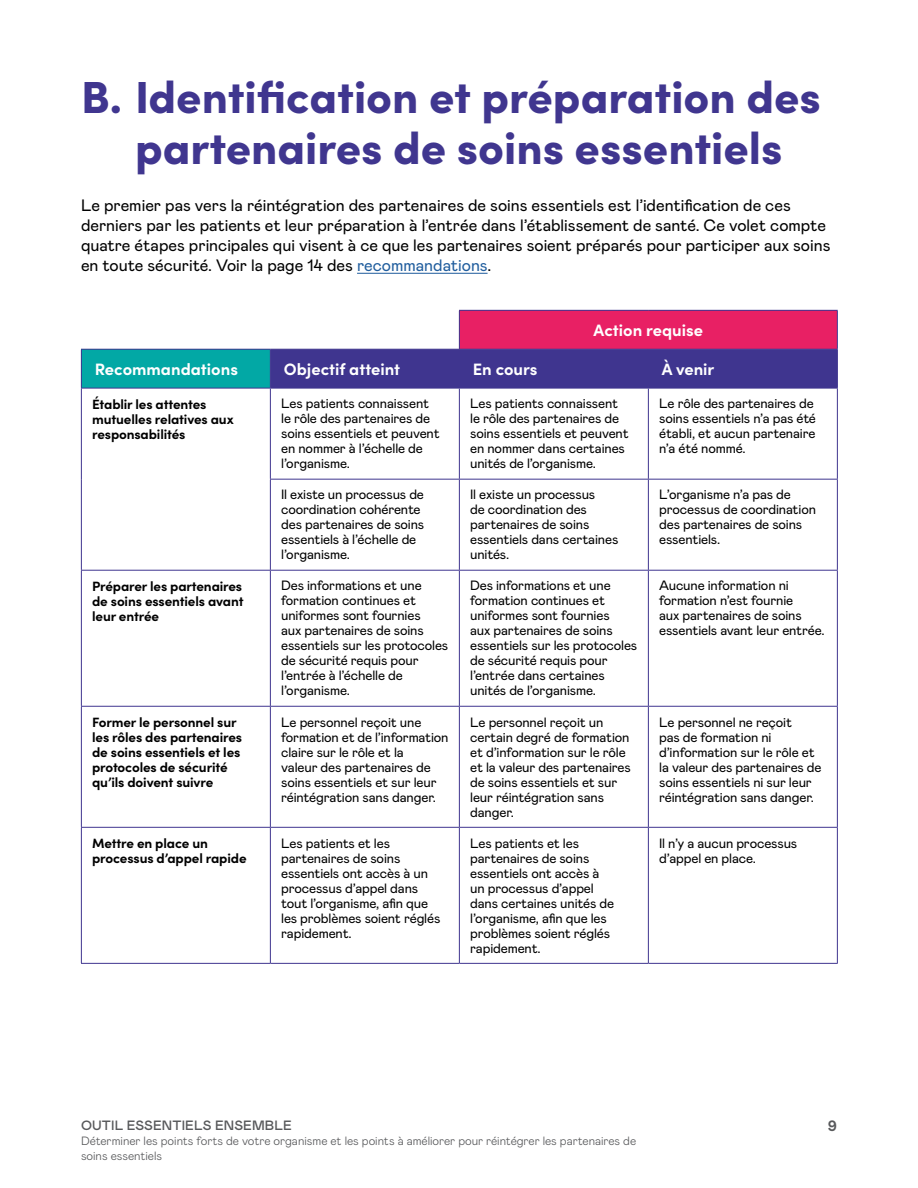
<style>
.page{position:relative;width:918px;height:1188px;background:#fff}
.page>*{position:absolute;margin:0;border:0;box-sizing:border-box;transform-origin:0 0}
.t1{font:900 45px/51px "Sofia Pro";color:#40368f;text-align:center}
.Body{font:16.5px/19.8px "Mabry Pro";color:#000}
.Body-2{font:700 16.5px "Sofia Pro";color:#fff}
.t2{font:700 15px "Mabry Pro";color:#58595b}
.Body-3{font:13.5px/15px "Mabry Pro";letter-spacing:-.01em;color:#000}
.Body-4{font:700 13.5px/15px "Sofia Pro";letter-spacing:-.01em;color:#000}
.t3{font:500 13.5px "Mabry Pro";letter-spacing:.01em;color:#58595b}
.t4{font:300 12px/15px "Mabry Pro";color:#58595b}
.s1{color:#215e9e}
</style>
<div class="page">
<hr style="left:357px;top:273px;width:131px;height:1px;background:#215e9e">
<div style="left:459px;top:310px;width:378px;height:39px;background:#e82064"></div>
<div style="left:81px;top:349px;width:189px;height:39px;background:#02a8a5"></div>
<div style="left:271px;top:350px;width:566px;height:38px;background:#3f358f"></div>
<svg style="left:82px;top:389px;width:755px;height:574px"></svg>
<hr style="left:837px;top:311px;width:1px;height:38px;background:#3f358f">
<hr style="left:459px;top:310px;width:189px;height:1px;background:#3f358f">
<hr style="left:459px;top:311px;width:1px;height:38px;background:#3f358f">
<hr style="left:648px;top:310px;width:190px;height:1px;background:#3f358f">
<hr style="left:81px;top:349px;width:189px;height:1px;background:#3f358f">
<hr style="left:81px;top:350px;width:1px;height:38px;background:#3f358f">
<hr style="left:270px;top:349px;width:189px;height:1px;background:#3f358f">
<hr style="left:270px;top:350px;width:1px;height:38px;background:#3f358f">
<hr style="left:459px;top:349px;width:189px;height:1px;background:#3f358f">
<hr style="left:459px;top:350px;width:1px;height:38px;background:#3f358f">
<hr style="left:648px;top:349px;width:190px;height:1px;background:#3f358f">
<hr style="left:648px;top:350px;width:1px;height:38px;background:#3f358f">
<hr style="left:837px;top:350px;width:1px;height:38px;background:#3f358f">
<hr style="left:81px;top:388px;width:189px;height:1px;background:#3f358f">
<hr style="left:270px;top:388px;width:189px;height:1px;background:#3f358f">
<hr style="left:459px;top:388px;width:189px;height:1px;background:#3f358f">
<hr style="left:648px;top:388px;width:190px;height:1px;background:#3f358f">
<hr style="left:81px;top:388px;width:1px;height:91px;background:#3f358f">
<hr style="left:270px;top:388px;width:1px;height:91px;background:#3f358f">
<hr style="left:459px;top:388px;width:1px;height:91px;background:#3f358f">
<hr style="left:648px;top:388px;width:1px;height:91px;background:#3f358f">
<hr style="left:837px;top:388px;width:1px;height:91px;background:#3f358f">
<hr style="left:81px;top:479px;width:1px;height:91px;background:#3f358f">
<hr style="left:270px;top:479px;width:189px;height:1px;background:#3f358f">
<hr style="left:270px;top:480px;width:1px;height:90px;background:#3f358f">
<hr style="left:459px;top:479px;width:189px;height:1px;background:#3f358f">
<hr style="left:459px;top:480px;width:1px;height:90px;background:#3f358f">
<hr style="left:648px;top:479px;width:190px;height:1px;background:#3f358f">
<hr style="left:648px;top:480px;width:1px;height:90px;background:#3f358f">
<hr style="left:837px;top:480px;width:1px;height:90px;background:#3f358f">
<hr style="left:81px;top:570px;width:189px;height:1px;background:#3f358f">
<hr style="left:81px;top:571px;width:1px;height:135px;background:#3f358f">
<hr style="left:270px;top:570px;width:189px;height:1px;background:#3f358f">
<hr style="left:270px;top:571px;width:1px;height:135px;background:#3f358f">
<hr style="left:459px;top:570px;width:189px;height:1px;background:#3f358f">
<hr style="left:459px;top:571px;width:1px;height:135px;background:#3f358f">
<hr style="left:648px;top:570px;width:190px;height:1px;background:#3f358f">
<hr style="left:648px;top:571px;width:1px;height:135px;background:#3f358f">
<hr style="left:837px;top:571px;width:1px;height:135px;background:#3f358f">
<hr style="left:81px;top:706px;width:189px;height:1px;background:#3f358f">
<hr style="left:81px;top:707px;width:1px;height:120px;background:#3f358f">
<hr style="left:270px;top:706px;width:189px;height:1px;background:#3f358f">
<hr style="left:270px;top:707px;width:1px;height:120px;background:#3f358f">
<hr style="left:459px;top:706px;width:189px;height:1px;background:#3f358f">
<hr style="left:459px;top:707px;width:1px;height:120px;background:#3f358f">
<hr style="left:648px;top:706px;width:190px;height:1px;background:#3f358f">
<hr style="left:648px;top:707px;width:1px;height:120px;background:#3f358f">
<hr style="left:837px;top:707px;width:1px;height:120px;background:#3f358f">
<hr style="left:81px;top:827px;width:189px;height:1px;background:#3f358f">
<hr style="left:81px;top:828px;width:1px;height:135px;background:#3f358f">
<hr style="left:270px;top:827px;width:189px;height:1px;background:#3f358f">
<hr style="left:270px;top:828px;width:1px;height:135px;background:#3f358f">
<hr style="left:459px;top:827px;width:189px;height:1px;background:#3f358f">
<hr style="left:459px;top:828px;width:1px;height:135px;background:#3f358f">
<hr style="left:648px;top:827px;width:190px;height:1px;background:#3f358f">
<hr style="left:648px;top:828px;width:1px;height:135px;background:#3f358f">
<hr style="left:837px;top:828px;width:1px;height:135px;background:#3f358f">
<hr style="left:81px;top:963px;width:189px;height:1px;background:#3f358f">
<hr style="left:270px;top:963px;width:189px;height:1px;background:#3f358f">
<hr style="left:459px;top:963px;width:189px;height:1px;background:#3f358f">
<hr style="left:648px;top:963px;width:190px;height:1px;background:#3f358f">
<h1 class="t1" style="left:81px;top:68px;width:741px">B. Identification et préparation des partenaires de soins essentiels</h1>
<p class="Body" style="left:81px;top:195px;width:751px">Le premier pas vers la réintégration des partenaires de soins essentiels est l’identification de ces derniers par les patients et leur préparation à l’entrée dans l’établissement de santé. Ce volet compte quatre étapes principales qui visent à ce que les partenaires soient préparés pour participer aux soins en toute sécurité. Voir la page 14 des <span class="s1">recommandations</span>.</p>
<p class="Body-2" style="left:594px;top:317px;width:111px">Action requise</p>
<p class="Body-2" style="left:95px;top:356px;width:145px">Recommandations</p>
<p class="Body-2" style="left:284px;top:356px;width:118px">Objectif atteint</p>
<p class="Body-2" style="left:473px;top:356px;width:66px">En cours</p>
<p class="Body-2" style="left:662px;top:356px;width:54px">À venir</p>
<p class="Body-4" style="left:92px;top:395px;width:143px">Établir les attentes mutuelles relatives aux responsabilités</p>
<p class="Body-3" style="left:281px;top:395px;width:160px">Les patients connaissent le rôle des partenaires de soins essentiels et peuvent en nommer à l’échelle de l’organisme.</p>
<p class="Body-3" style="left:470px;top:395px;width:160px">Les patients connaissent le rôle des partenaires de soins essentiels et peuvent en nommer dans certaines unités de l’organisme.</p>
<p class="Body-3" style="left:659px;top:395px;width:158px">Le rôle des partenaires de soins essentiels n’a pas été établi, et aucun partenaire n’a été nommé.</p>
<p class="Body-3" style="left:281px;top:487px;width:145px">Il existe un processus de coordination cohérente des partenaires de soins essentiels à l’échelle de l’organisme.</p>
<p class="Body-3" style="left:470px;top:487px;width:150px">Il existe un processus<br>de coordination des partenaires de soins essentiels dans certaines unités.</p>
<p class="Body-3" style="left:659px;top:487px;width:158px">L’organisme n’a pas de processus de coordination des partenaires de soins essentiels.</p>
<p class="Body-4" style="left:92px;top:577px;width:153px;text-align:justify">Préparer les partenaires de soins essentiels avant leur entrée</p>
<p class="Body-3" style="left:281px;top:578px;width:169px">Des informations et une formation continues et uniformes sont fournies<br>aux partenaires de soins essentiels sur les protocoles de sécurité requis pour l’entrée à l’échelle de l’organisme.</p>
<p class="Body-3" style="left:470px;top:578px;width:169px">Des informations et une formation continues et uniformes sont fournies<br>aux partenaires de soins essentiels sur les protocoles de sécurité requis pour l’entrée dans certaines unités de l’organisme.</p>
<p class="Body-3" style="left:659px;top:578px;width:167px">Aucune information ni formation n’est fournie<br>aux partenaires de soins essentiels avant leur entrée.</p>
<p class="Body-4" style="left:92px;top:713px;width:151px">Former le personnel sur les rôles des partenaires de soins essentiels et les protocoles de sécurité qu’ils doivent suivre</p>
<p class="Body-3" style="left:281px;top:714px;width:169px">Le personnel reçoit une formation et de l’information claire sur le rôle et la<br>valeur des partenaires de soins essentiels et sur leur réintégration sans danger.</p>
<p class="Body-3" style="left:470px;top:714px;width:162px">Le personnel reçoit un certain degré de formation et d’information sur le rôle et la valeur des partenaires de soins essentiels et sur leur réintégration sans danger.</p>
<p class="Body-3" style="left:659px;top:714px;width:164px">Le personnel ne reçoit<br>pas de formation ni d’information sur le rôle et la valeur des partenaires de soins essentiels ni sur leur réintégration sans danger.</p>
<p class="Body-4" style="left:92px;top:835px;width:156px">Mettre en place un processus d’appel rapide</p>
<p class="Body-3" style="left:281px;top:835px;width:161px">Les patients et les partenaires de soins essentiels ont accès à un processus d’appel dans tout l’organisme, afin que les problèmes soient réglés rapidement.</p>
<p class="Body-3" style="left:470px;top:835px;width:145px">Les patients et les partenaires de soins essentiels ont accès à un processus d’appel dans certaines unités de l’organisme, afin que les problèmes soient réglés rapidement.</p>
<p class="Body-3" style="left:659px;top:835px;width:140px">Il n’y a aucun processus d’appel en place.</p>
<p class="t3" style="left:81px;top:1116px;width:212px">OUTIL ESSENTIELS ENSEMBLE</p>
<p class="t4" style="left:81px;top:1133px;width:557px">Déterminer les points forts de votre organisme et les points à améliorer pour réintégrer les partenaires de soins essentiels</p>
<p class="t2" style="left:828px;top:1115px;width:11px">9</p>
</div>
